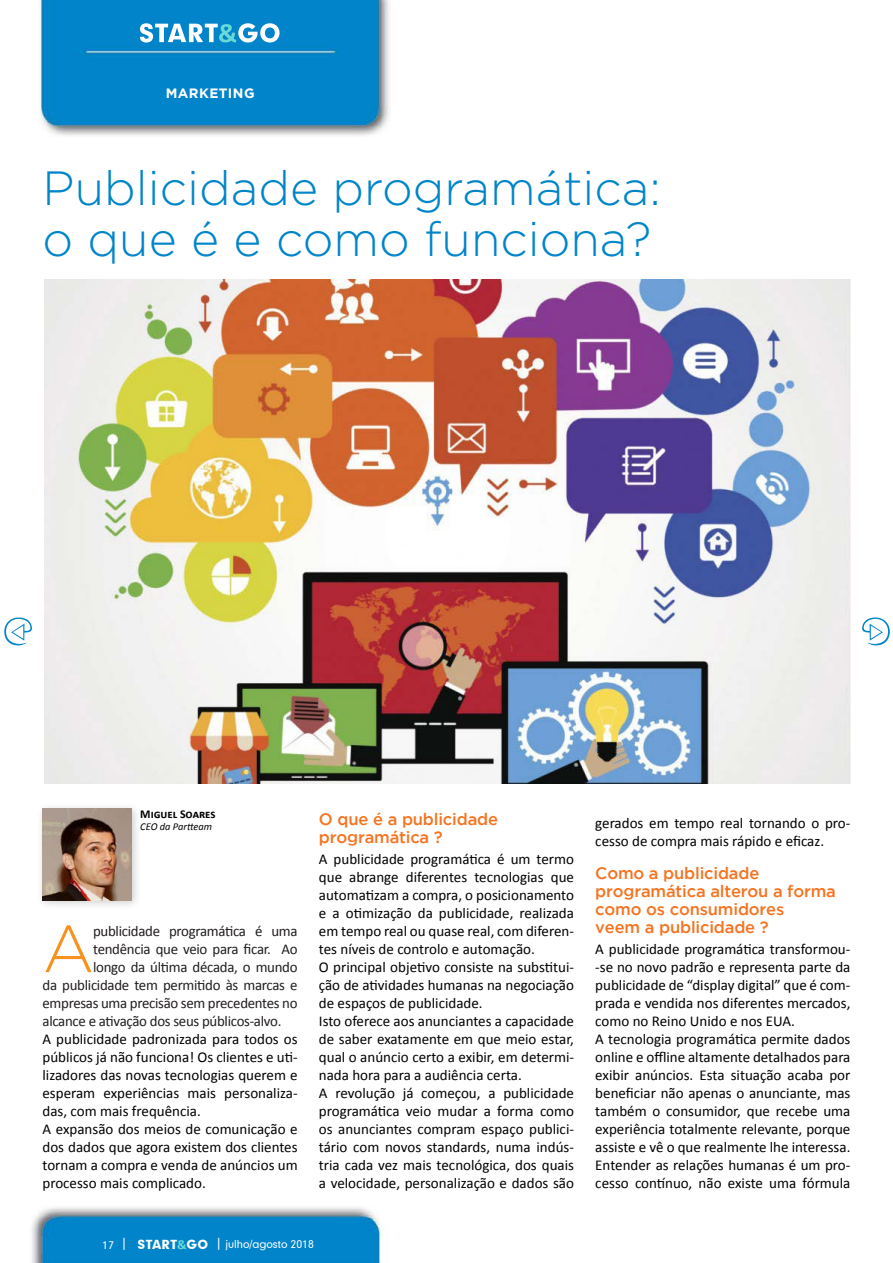
<style>
.page{position:relative;width:893px;height:1263px;background:#fff}
.page>*{position:absolute;margin:0;border:0;box-sizing:border-box;transform-origin:0 0}
.t1{font:300 66.45px "Gotham";color:#f7921e}
.t2{font:300 48px/51px "Gotham";color:#0085c9}
.t3{font:500 16.5px/18px "Gotham";letter-spacing:-.01em;color:#f47421}
.t4{font:15px/18px "Calibri";color:#000}
.t5{font:15px "Calibri";letter-spacing:-.02em;color:#221e1f}
.t6{font:700 13.5px "Gotham";letter-spacing:.035em;color:#fff}
.t7{font:700 12px "Calibri";color:#000}
.t8{font:10.5px "Geometric 706 BT Medium B";color:#fff}
.t9{font:italic 10.5px "Calibri";color:#000}
.s1{font-style:inherit}
.s2{font-size:12px}
.s3{font-family:"Geometric 706 BT Black B";font-size:12px}
.s4{font-family:"Calibri";font-weight:700;font-size:13.5px;color:#68d9d5}
</style>
<div class="page">
<img style="left:32px;top:0;width:358px;height:1263px">
<svg style="left:862px;top:617px;width:28px;height:28px"></svg>
<svg style="left:4px;top:617px;width:28px;height:28px"></svg>
<svg style="left:140px;top:23px;width:140px;height:20px"></svg>
<img style="left:45px;top:280px;width:805px;height:503px">
<div style="left:36px;top:802px;width:106px;height:109px;background:#000;opacity:.2"></div>
<img style="left:43px;top:809px;width:89px;height:91px">
<p class="t6" style="left:166px;top:85px;width:90px">MARKETING</p>
<h2 class="t2" style="left:43px;top:162px;width:620px">Publicidade programática: o que é e como funciona?</h2>
<p class="t7" style="left:140px;top:806px;width:77px">Miguel Soares</p>
<p class="t9" style="left:140px;top:819px;width:73px">CEO da Partteam</p>
<h1 class="t1" style="left:43px;top:912px;width:53px">A</h1>
<p class="t5" style="left:93px;top:922px;width:206px">publicidade programática é uma</p>
<p class="t5" style="left:93px;top:940px;width:206px">tendência que veio para ficar. Ao</p>
<p class="t5" style="left:93px;top:958px;width:206px">longo da última década, o mundo</p>
<p class="t5" style="left:43px;top:976px;width:257px">da publicidade tem permitido às marcas e</p>
<p class="t5" style="left:43px;top:994px;width:257px">empresas uma precisão sem precedentes no</p>
<p class="t5" style="left:43px;top:1012px;width:240px">alcance e ativação dos seus públicos-alvo.</p>
<p class="t4" style="left:43px;top:1030px;width:257px">A publicidade padronizada para todos os públicos já não funciona! Os clientes e uti&shy;lizadores das novas tecnologias querem e esperam experiências mais personaliza&shy;das, com mais frequência.<br>A expansão dos meios de comunicação e dos dados que agora existem dos clientes tornam a compra e venda de anúncios um processo mais complicado.</p>
<p class="t3" style="left:319px;top:810px;width:181px">O que é a publicidade programática ?</p>
<p class="t4" style="left:319px;top:850px;width:257px">A publicidade programática é um termo que abrange diferentes tecnologias que automatizam a compra, o posicionamento e a otimização da publicidade, realizada em tempo real ou quase real, com diferen&shy;tes níveis de controlo e automação.<br>O principal objetivo consiste na substitui&shy;ção de atividades humanas na negociação de espaços de publicidade.<br>Isto oferece aos anunciantes a capacidade de saber exatamente em que meio estar, qual o anúncio certo a exibir, em determi&shy;nada hora para a audiência certa.<br>A revolução já começou, a publicidade programática veio mudar a forma como os anunciantes compram espaço publici&shy;tário com novos standards, numa indús&shy;tria cada vez mais tecnológica, dos quais a velocidade, personalização e dados são</p>
<p class="t8" style="left:102px;top:1237px;width:213px"><span class="s1">17</span> <span class="s2">|</span> <span class="s3">START</span><span class="s4">&amp;</span><span class="s3">GO</span> <span class="s2">|</span> julho/agosto 2018</p>
<p class="t4" style="left:595px;top:814px;width:257px">gerados em tempo real tornando o pro&shy;cesso de compra mais rápido e eficaz.</p>
<p class="t3" style="left:595px;top:864px;width:242px">Como a publicidade programática alterou a forma como os consumidores<br>veem a publicidade ?</p>
<p class="t4" style="left:595px;top:940px;width:257px">A publicidade programática transformou--se no novo padrão e representa parte da publicidade de “display digital” que é com&shy;prada e vendida nos diferentes mercados, como no Reino Unido e nos EUA.<br>A tecnologia programática permite dados online e offline altamente detalhados para exibir anúncios. Esta situação acaba por beneficiar não apenas o anunciante, mas também o consumidor, que recebe uma experiência totalmente relevante, porque assiste e vê o que realmente lhe interessa.<br>Entender as relações humanas é um pro&shy;cesso contínuo, não existe uma fórmula</p>
</div>
